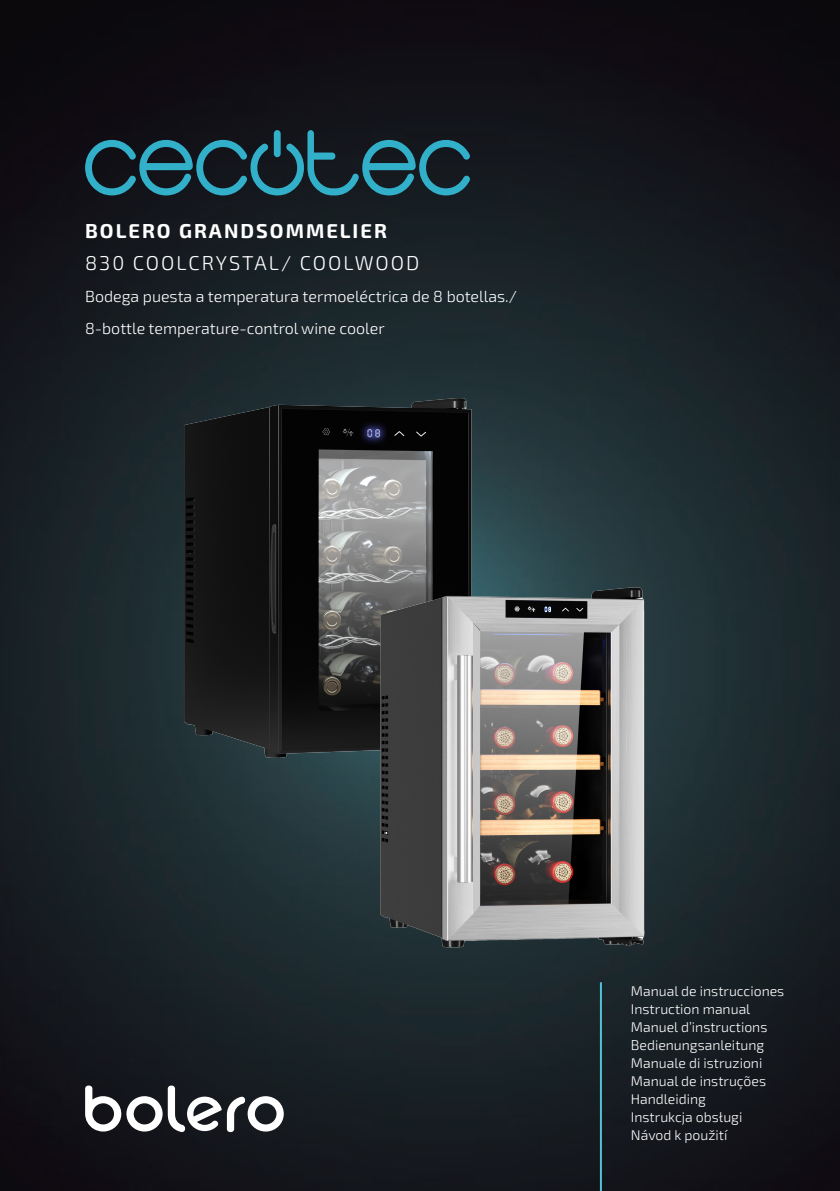
<style>
.page{position:relative;width:840px;height:1191px;background:#fff}
.page>*{position:absolute;margin:0;border:0;box-sizing:border-box;transform-origin:0 0}
.Portada_-_Nombre_de_producto{font:300 20px "Exo 2";letter-spacing:.1em;color:#fff}
.Portada_-_Nombre_de_producto-2{font:700 20px "Exo 2";letter-spacing:.1em;color:#fff}
.Portada_-_Nombre_de_producto-3{font:300 16px "Exo 2";color:#fff}
.Portada_-_Manual_de_instrucciones{font:300 14px "Exo 2";color:#fff}
</style>
<div class="page">
<img style="left:0;top:0;width:839px;height:1191px">
<hr style="left:599px;top:982px;width:2px;height:209px;background:#55c2d2">
<svg style="left:85px;top:130px;width:384px;height:65px"></svg>
<svg style="left:85px;top:1085px;width:199px;height:47px"></svg>
<img style="left:184px;top:398px;width:287px;height:360px">
<img style="left:380px;top:587px;width:263px;height:360px">
<p class="Portada_-_Nombre_de_producto-2" style="left:85px;top:217px;width:303px">BOLERO GRANDSOMMELIER</p>
<p class="Portada_-_Nombre_de_producto" style="left:85px;top:249px;width:336px">830 COOLCRYSTAL/ COOLWOOD</p>
<p class="Portada_-_Nombre_de_producto-3" style="left:85px;top:285px;width:433px">Bodega puesta a temperatura termoeléctrica de 8 botellas./</p>
<p class="Portada_-_Nombre_de_producto-3" style="left:85px;top:317px;width:301px">8-bottle temperature-control wine cooler</p>
<p class="Portada_-_Manual_de_instrucciones" style="left:630px;top:981px;width:155px">Manual de instrucciones</p>
<p class="Portada_-_Manual_de_instrucciones" style="left:630px;top:999px;width:121px">Instruction manual</p>
<p class="Portada_-_Manual_de_instrucciones" style="left:630px;top:1017px;width:138px">Manuel d’instructions</p>
<p class="Portada_-_Manual_de_instrucciones" style="left:630px;top:1035px;width:135px">Bedienungsanleitung</p>
<p class="Portada_-_Manual_de_instrucciones" style="left:630px;top:1053px;width:133px">Manuale di istruzioni</p>
<p class="Portada_-_Manual_de_instrucciones" style="left:630px;top:1071px;width:137px">Manual de instruções</p>
<p class="Portada_-_Manual_de_instrucciones" style="left:630px;top:1089px;width:76px">Handleiding</p>
<p class="Portada_-_Manual_de_instrucciones" style="left:630px;top:1107px;width:113px">Instrukcja obsługi</p>
<p class="Portada_-_Manual_de_instrucciones" style="left:630px;top:1125px;width:98px">Návod k použití</p>
</div>
